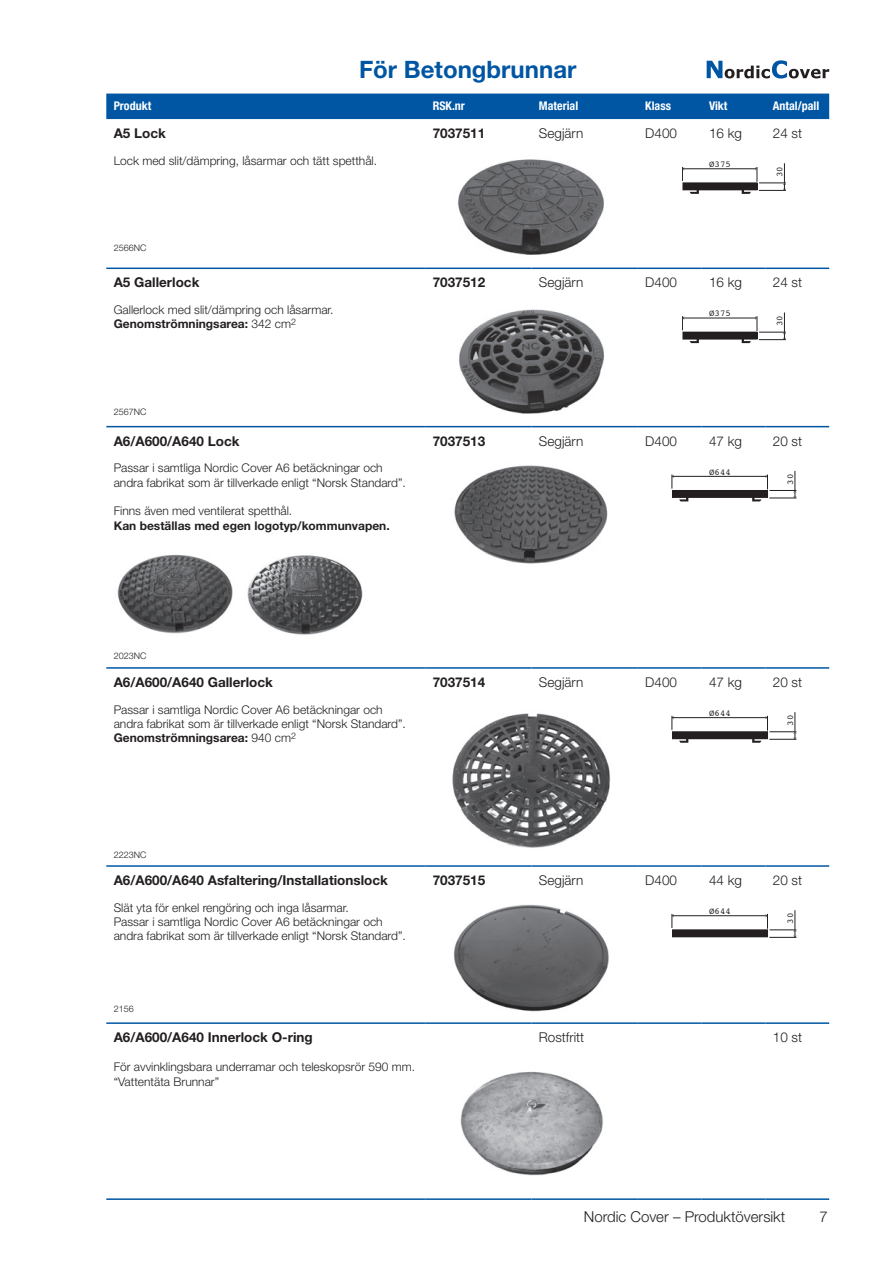
<style>
.page{position:relative;width:893px;height:1263px;background:#fff}
.page>*{position:absolute;margin:0;border:0;box-sizing:border-box;transform-origin:0 0}
.t1{font:700 24px "Helvetica Neue";color:#0156a3}
.t2{font:300 15px "Helvetica Neue";color:#231f20}
.t3{font:700 13.5px "Helvetica Neue";color:#231f20}
.t4{font:300 13.5px "Helvetica Neue";color:#231f20}
.t5{font:300 12px/14.4px "Helvetica Neue";color:#231f20}
.t6{font:700 condensed 12px "Helvetica Neue";color:#fff}
.t7{font:700 12px "Helvetica Neue";color:#231f20}
.t8{font:9px "Courier";color:#231f20}
.t9{font:300 9px "Helvetica Neue";color:#231f20}
.s1{font-weight:700}
</style>
<div class="page">
<svg style="left:707px;top:60px;width:122px;height:19px"></svg>
<div style="left:106px;top:94px;width:723px;height:25px;background:#0156a3"></div>
<hr style="left:106px;top:268px;width:319px;height:1px;background:#0156a3">
<hr style="left:425px;top:268px;width:106px;height:1px;background:#0156a3">
<hr style="left:531px;top:268px;width:107px;height:1px;background:#0156a3">
<hr style="left:638px;top:268px;width:64px;height:1px;background:#0156a3">
<hr style="left:702px;top:268px;width:63px;height:1px;background:#0156a3">
<hr style="left:765px;top:268px;width:64px;height:1px;background:#0156a3">
<hr style="left:106px;top:426px;width:319px;height:1px;background:#0156a3">
<hr style="left:425px;top:426px;width:106px;height:1px;background:#0156a3">
<hr style="left:531px;top:426px;width:107px;height:1px;background:#0156a3">
<hr style="left:638px;top:426px;width:64px;height:1px;background:#0156a3">
<hr style="left:702px;top:426px;width:63px;height:1px;background:#0156a3">
<hr style="left:765px;top:426px;width:64px;height:1px;background:#0156a3">
<hr style="left:106px;top:667px;width:319px;height:2px;background:#0156a3">
<hr style="left:425px;top:667px;width:106px;height:2px;background:#0156a3">
<hr style="left:531px;top:667px;width:107px;height:2px;background:#0156a3">
<hr style="left:638px;top:667px;width:64px;height:2px;background:#0156a3">
<hr style="left:702px;top:667px;width:63px;height:2px;background:#0156a3">
<hr style="left:765px;top:667px;width:64px;height:2px;background:#0156a3">
<hr style="left:106px;top:865px;width:319px;height:2px;background:#0156a3">
<hr style="left:425px;top:865px;width:106px;height:2px;background:#0156a3">
<hr style="left:531px;top:865px;width:107px;height:2px;background:#0156a3">
<hr style="left:638px;top:865px;width:64px;height:2px;background:#0156a3">
<hr style="left:702px;top:865px;width:63px;height:2px;background:#0156a3">
<hr style="left:765px;top:865px;width:64px;height:2px;background:#0156a3">
<hr style="left:106px;top:1022px;width:319px;height:2px;background:#0156a3">
<hr style="left:425px;top:1022px;width:106px;height:2px;background:#0156a3">
<hr style="left:531px;top:1022px;width:107px;height:2px;background:#0156a3">
<hr style="left:638px;top:1022px;width:64px;height:2px;background:#0156a3">
<hr style="left:702px;top:1022px;width:63px;height:2px;background:#0156a3">
<hr style="left:765px;top:1022px;width:64px;height:2px;background:#0156a3">
<hr style="left:106px;top:1198px;width:319px;height:2px;background:#0156a3">
<hr style="left:425px;top:1198px;width:106px;height:2px;background:#0156a3">
<hr style="left:531px;top:1198px;width:107px;height:2px;background:#0156a3">
<hr style="left:638px;top:1198px;width:64px;height:2px;background:#0156a3">
<hr style="left:702px;top:1198px;width:63px;height:2px;background:#0156a3">
<hr style="left:765px;top:1198px;width:64px;height:2px;background:#0156a3">
<img style="left:457px;top:159px;width:147px;height:96px">
<hr style="left:683px;top:169px;width:73px;height:1px;background:#231f20">
<svg style="left:682px;top:167px;width:2px;height:14px"></svg>
<svg style="left:690px;top:190px;width:9px;height:4px"></svg>
<svg style="left:742px;top:163px;width:44px;height:31px"></svg>
<div style="left:683px;top:183px;width:74px;height:7px;background:#231f20"></div>
<img style="left:459px;top:309px;width:145px;height:105px">
<hr style="left:683px;top:318px;width:73px;height:1px;background:#231f20">
<svg style="left:682px;top:316px;width:2px;height:14px"></svg>
<svg style="left:690px;top:339px;width:9px;height:4px"></svg>
<svg style="left:742px;top:312px;width:44px;height:31px"></svg>
<div style="left:683px;top:332px;width:74px;height:7px;background:#231f20"></div>
<img style="left:454px;top:465px;width:154px;height:99px">
<hr style="left:672px;top:476px;width:95px;height:1px;background:#231f20">
<svg style="left:672px;top:474px;width:2px;height:15px"></svg>
<svg style="left:679px;top:498px;width:9px;height:3px"></svg>
<svg style="left:752px;top:471px;width:44px;height:30px"></svg>
<div style="left:672px;top:490px;width:95px;height:7px;background:#231f20"></div>
<div style="left:672px;top:490px;width:96px;height:8px;border:1px solid #231f20"></div>
<img style="left:452px;top:713px;width:158px;height:135px">
<hr style="left:672px;top:717px;width:95px;height:1px;background:#231f20">
<svg style="left:672px;top:716px;width:2px;height:14px"></svg>
<svg style="left:679px;top:739px;width:9px;height:4px"></svg>
<svg style="left:752px;top:712px;width:44px;height:31px"></svg>
<div style="left:672px;top:732px;width:95px;height:7px;background:#231f20"></div>
<div style="left:672px;top:731px;width:96px;height:8px;border:1px solid #231f20"></div>
<img style="left:454px;top:904px;width:155px;height:108px">
<hr style="left:672px;top:915px;width:95px;height:1px;background:#231f20">
<svg style="left:672px;top:914px;width:2px;height:14px"></svg>
<svg style="left:765px;top:910px;width:31px;height:28px"></svg>
<div style="left:672px;top:930px;width:95px;height:7px;background:#231f20"></div>
<div style="left:672px;top:929px;width:96px;height:8px;border:1px solid #231f20"></div>
<img style="left:460px;top:1071px;width:143px;height:105px">
<img style="left:117px;top:554px;width:116px;height:80px">
<img style="left:247px;top:555px;width:116px;height:80px">
<h1 class="t1" style="left:359px;top:55px;width:219px">För Betongbrunnar</h1>
<p class="t6" style="left:114px;top:99px;width:39px">Produkt</p>
<p class="t6" style="left:433px;top:99px;width:34px">RSK.nr</p>
<p class="t6" style="left:539px;top:99px;width:41px">Material</p>
<p class="t6" style="left:645px;top:99px;width:27px">Klass</p>
<p class="t6" style="left:709px;top:99px;width:20px">Vikt</p>
<p class="t6" style="left:773px;top:99px;width:48px">Antal/pall</p>
<p class="t3" style="left:114px;top:125px;width:54px">A5 Lock</p>
<p class="t3" style="left:433px;top:125px;width:54px">7037511</p>
<p class="t4" style="left:539px;top:125px;width:46px">Segjärn</p>
<p class="t4" style="left:645px;top:125px;width:33px">D400</p>
<p class="t4" style="left:709px;top:125px;width:35px">16 kg</p>
<p class="t4" style="left:773px;top:125px;width:31px">24 st</p>
<p class="t5" style="left:114px;top:153px;width:265px">Lock med slit/dämpring, låsarmar och tätt spetthål.</p>
<p class="t8" style="left:709px;top:157px;width:23px">Ø375</p>
<p class="t8" style="left:773px;top:177px;width:12px;rotate:-90deg">30</p>
<p class="t9" style="left:114px;top:242px;width:34px">2566NC</p>
<p class="t3" style="left:114px;top:274px;width:87px">A5 Gallerlock</p>
<p class="t3" style="left:433px;top:274px;width:54px">7037512</p>
<p class="t4" style="left:539px;top:274px;width:46px">Segjärn</p>
<p class="t4" style="left:645px;top:274px;width:33px">D400</p>
<p class="t4" style="left:709px;top:274px;width:35px">16 kg</p>
<p class="t4" style="left:773px;top:274px;width:31px">24 st</p>
<p class="t5" style="left:114px;top:302px;width:221px">Gallerlock med slit/dämpring och låsarmar.<br><span class="s1">Genomströmningsarea:</span> 342 cm<sup>2</sup></p>
<p class="t8" style="left:709px;top:306px;width:23px">Ø375</p>
<p class="t8" style="left:773px;top:326px;width:12px;rotate:-90deg">30</p>
<p class="t9" style="left:114px;top:406px;width:34px">2567NC</p>
<p class="t3" style="left:114px;top:432px;width:127px">A6/A600/A640 Lock</p>
<p class="t3" style="left:433px;top:432px;width:54px">7037513</p>
<p class="t4" style="left:539px;top:433px;width:46px">Segjärn</p>
<p class="t4" style="left:645px;top:433px;width:33px">D400</p>
<p class="t4" style="left:709px;top:433px;width:35px">47 kg</p>
<p class="t4" style="left:773px;top:433px;width:31px">20 st</p>
<p class="t5" style="left:114px;top:460px;width:294px">Passar i samtliga Nordic Cover A6 betäckningar och andra fabrikat som är tillverkade enligt “Norsk Standard”.</p>
<p class="t5" style="left:114px;top:504px;width:180px">Finns även med ventilerat spetthål.</p>
<p class="t7" style="left:114px;top:518px;width:277px">Kan beställas med egen logotyp/kommunvapen.</p>
<p class="t8" style="left:709px;top:465px;width:23px">Ø644</p>
<p class="t8" style="left:783px;top:484px;width:12px;rotate:-90deg">30</p>
<p class="t9" style="left:114px;top:651px;width:34px">2023NC</p>
<p class="t3" style="left:114px;top:674px;width:161px">A6/A600/A640 Gallerlock</p>
<p class="t3" style="left:433px;top:674px;width:54px">7037514</p>
<p class="t4" style="left:539px;top:674px;width:46px">Segjärn</p>
<p class="t4" style="left:645px;top:674px;width:33px">D400</p>
<p class="t4" style="left:709px;top:674px;width:35px">47 kg</p>
<p class="t4" style="left:773px;top:674px;width:31px">20 st</p>
<p class="t5" style="left:114px;top:702px;width:294px">Passar i samtliga Nordic Cover A6 betäckningar och andra fabrikat som är tillverkade enligt “Norsk Standard”.<br><span class="s1">Genomströmningsarea:</span> 940 cm<sup>2</sup></p>
<p class="t8" style="left:709px;top:706px;width:23px">Ø644</p>
<p class="t8" style="left:783px;top:726px;width:12px;rotate:-90deg">30</p>
<p class="t9" style="left:114px;top:849px;width:34px">2223NC</p>
<p class="t3" style="left:114px;top:872px;width:276px">A6/A600/A640 Asfaltering/Installationslock</p>
<p class="t3" style="left:433px;top:872px;width:54px">7037515</p>
<p class="t4" style="left:539px;top:872px;width:46px">Segjärn</p>
<p class="t4" style="left:645px;top:872px;width:33px">D400</p>
<p class="t4" style="left:709px;top:872px;width:35px">44 kg</p>
<p class="t4" style="left:773px;top:872px;width:31px">20 st</p>
<p class="t5" style="left:114px;top:900px;width:294px">Slät yta för enkel rengöring och inga låsarmar.<br>Passar i samtliga Nordic Cover A6 betäckningar och andra fabrikat som är tillverkade enligt “Norsk Standard”.</p>
<p class="t8" style="left:709px;top:904px;width:23px">Ø644</p>
<p class="t8" style="left:783px;top:924px;width:12px;rotate:-90deg">30</p>
<p class="t9" style="left:114px;top:1004px;width:22px">2156</p>
<p class="t3" style="left:114px;top:1029px;width:201px">A6/A600/A640 Innerlock O-ring</p>
<p class="t4" style="left:539px;top:1029px;width:47px">Rostfritt</p>
<p class="t4" style="left:773px;top:1029px;width:31px">10 st</p>
<p class="t5" style="left:114px;top:1059px;width:303px">För avvinklingsbara underramar och teleskopsrör 590 mm. “Vattentäta Brunnar”</p>
<p class="t2" style="left:584px;top:1207px;width:203px">Nordic Cover – Produktöversikt</p>
<p class="t2" style="left:819px;top:1207px;width:10px">7</p>
</div>
